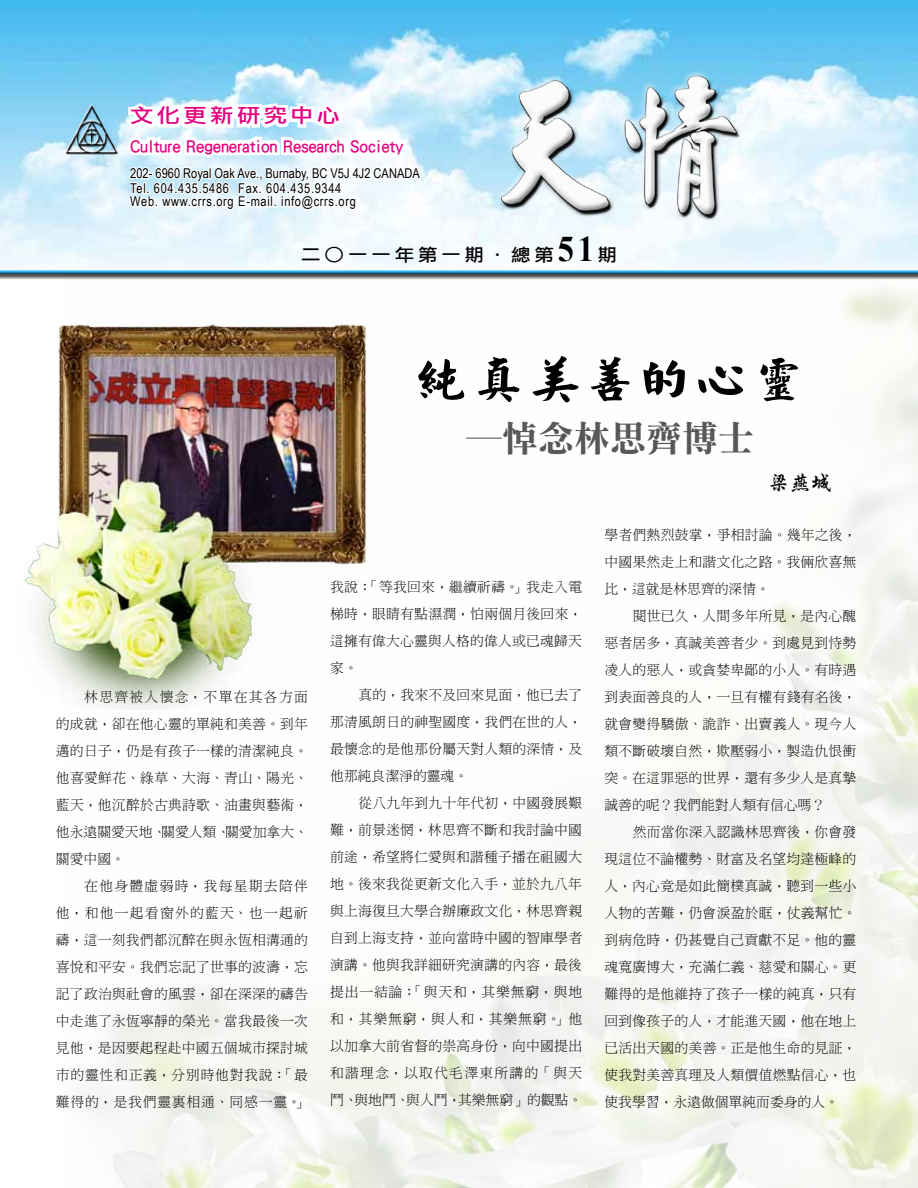
<style>
.page{position:relative;width:918px;height:1188px;background:#fff}
.page>*{position:absolute;margin:0;border:0;box-sizing:border-box;transform-origin:0 0}
.t1{font:48px "ID Dragon Kai";letter-spacing:-.025em;color:#000;scale:1.2 1}
.t2{font:36px "DF Li Song W7 WIN BF";color:#595757}
.t3{font:21px "DF Xing Kai W5 WINP BF";color:#000}
.t4{font:19.5px "DF Li Hei Md HK BF";letter-spacing:.14em;color:#e4007f;scale:1.2 1}
.t5{font:17.55px "DF Li Hei Md HK BF";letter-spacing:-.01em;color:#e4007f}
.t6{font:17.55px "DF Li Hei Md HK BF";letter-spacing:.2em;color:#000;scale:1.11 1}
.t7{font:13.8px/27px "DF Ming Lt HKSCS U";letter-spacing:.015em;color:#000;text-align:justify}
.t8{font:13.5px/15px "Arial Narrow";color:#000}
.t9{font:13.5px "Arial Narrow";letter-spacing:.05em;color:#000}
.s1{font-family:"Times New Roman";font-weight:700;font-size:36px}
</style>
<div class="page">
<img style="left:0;top:0;width:918px;height:265px">
<img style="left:490px;top:67px;width:265px;height:163px">
<img style="left:55px;top:95px;width:72px;height:67px">
<svg style="left:119px;top:97px;width:304px;height:123px"></svg>
<img style="left:63px;top:262px;width:855px;height:926px">
<div style="left:0;top:265px;width:918px;height:13px;background:#f5fbfe"></div>
<div style="left:0;top:267px;width:918px;height:13px;background:#000;opacity:.75"></div>
<img style="left:24px;top:293px;width:363px;height:417px">
<h3 class="t4" style="left:130px;top:106px;width:177px">文化更新研究中心</h3>
<p class="t5" style="left:130px;top:137px;width:275px">Culture Regeneration Research Society</p>
<p class="t8" style="left:130px;top:165px;width:291px">202- 6960 Royal Oak Ave., Burnaby, BC V5J 4J2 CANADA<br>Tel. 604.435.5486 Fax. 604.435.9344</p>
<p class="t9" style="left:130px;top:192px;width:227px">Web. www.crrs.org E-mail. info@crrs.org</p>
<p class="t6" style="left:301px;top:246px;width:286px">二○一一年第一期．總第<span class="s1">51</span>期</p>
<p class="t7" style="left:56px;top:683px;width:254px;text-indent:28px">林思齊被人懷念，不單在其各方面的成就，卻在他心靈的單純和美善。到年邁的日子，仍是有孩子一樣的清潔純良。他喜愛鮮花、綠草、大海、青山、陽光、藍天，他沉醉於古典詩歌、油畫與藝術，他永遠關愛天地、關愛人類、關愛加拿大、關愛中國。</p>
<p class="t7" style="left:56px;top:872px;width:253px;text-indent:28px">在他身體虛弱時，我每星期去陪伴他，和他一起看窗外的藍天、也一起祈禱，這一刻我們都沉醉在與永恆相溝通的喜悅和平安。我們忘記了世事的波濤，忘記了政治與社會的風雲，卻在深深的禱告中走進了永恆寧靜的榮光。當我最後一次見他，是因要起程赴中國五個城市探討城市的靈性和正義，分別時他對我說：「最難得的，是我們靈裏相通、同感一靈。」</p>
<h1 class="t1" style="left:413px;top:355px;width:330px">純真美善的心靈</h1>
<h2 class="t2" style="left:466px;top:420px;width:289px">─悼念林思齊博士</h2>
<h3 class="t3" style="left:769px;top:472px;width:64px">梁燕城</h3>
<p class="t7" style="left:330px;top:573px;width:254px">我說：「等我回來，繼續祈禱。」我走入電梯時，眼睛有點濕潤，怕兩個月後回來，這擁有偉大心靈與人格的偉人或已魂歸天家。</p>
<p class="t7" style="left:330px;top:681px;width:253px;text-indent:28px">真的，我來不及回來見面，他已去了那清風朗日的神聖國度，我們在世的人，最懷念的是他那份屬天對人類的深情，及他那純良潔淨的靈魂。</p>
<p class="t7" style="left:330px;top:789px;width:254px;text-indent:28px">從八九年到九十年代初，中國發展艱難，前景迷惘，林思齊不斷和我討論中國前途，希望將仁愛與和諧種子播在祖國大地。後來我從更新文化入手，並於九八年與上海復旦大學合辦廉政文化，林思齊親自到上海支持，並向當時中國的智庫學者演講。他與我詳細研究演講的內容，最後提出一結論：「與天和，其樂無窮，與地和，其樂無窮，與人和，其樂無窮。」他以加拿大前省督的崇高身份，向中國提出和諧理念，以取代毛澤東所講的「與天鬥、與地鬥、與人鬥，其樂無窮」的觀點。</p>
<p class="t7" style="left:604px;top:521px;width:254px">學者們熱烈鼓掌，爭相討論。幾年之後，中國果然走上和諧文化之路。我倆欣喜無比，這就是林思齊的深情。</p>
<p class="t7" style="left:604px;top:602px;width:254px;text-indent:28px">閱世已久，人間多年所見，是內心醜惡者居多，真誠美善者少。到處見到恃勢凌人的惡人，或貪婪卑鄙的小人。有時遇到表面善良的人，一旦有權有錢有名後，就會變得驕傲、詭詐、出賣義人。現今人類不斷破壞自然，欺壓弱小，製造仇恨衝突。在這罪惡的世界，還有多少人是真摯誠善的呢？我們能對人類有信心嗎？</p>
<p class="t7" style="left:604px;top:819px;width:254px;text-indent:28px">然而當你深入認識林思齊後，你會發現這位不論權勢、財富及名望均達極峰的人，內心竟是如此簡樸真誠，聽到一些小人物的苦難，仍會淚盈於眶，仗義幫忙。到病危時，仍甚覺自己貢獻不足。他的靈魂寬廣博大，充滿仁義、慈愛和關心。更難得的是他維持了孩子一樣的純真，只有回到像孩子的人，才能進天國，他在地上已活出天國的美善。正是他生命的見証，使我對美善真理及人類價值燃點信心，也使我學習，永遠做個單純而委身的人。</p>
</div>
